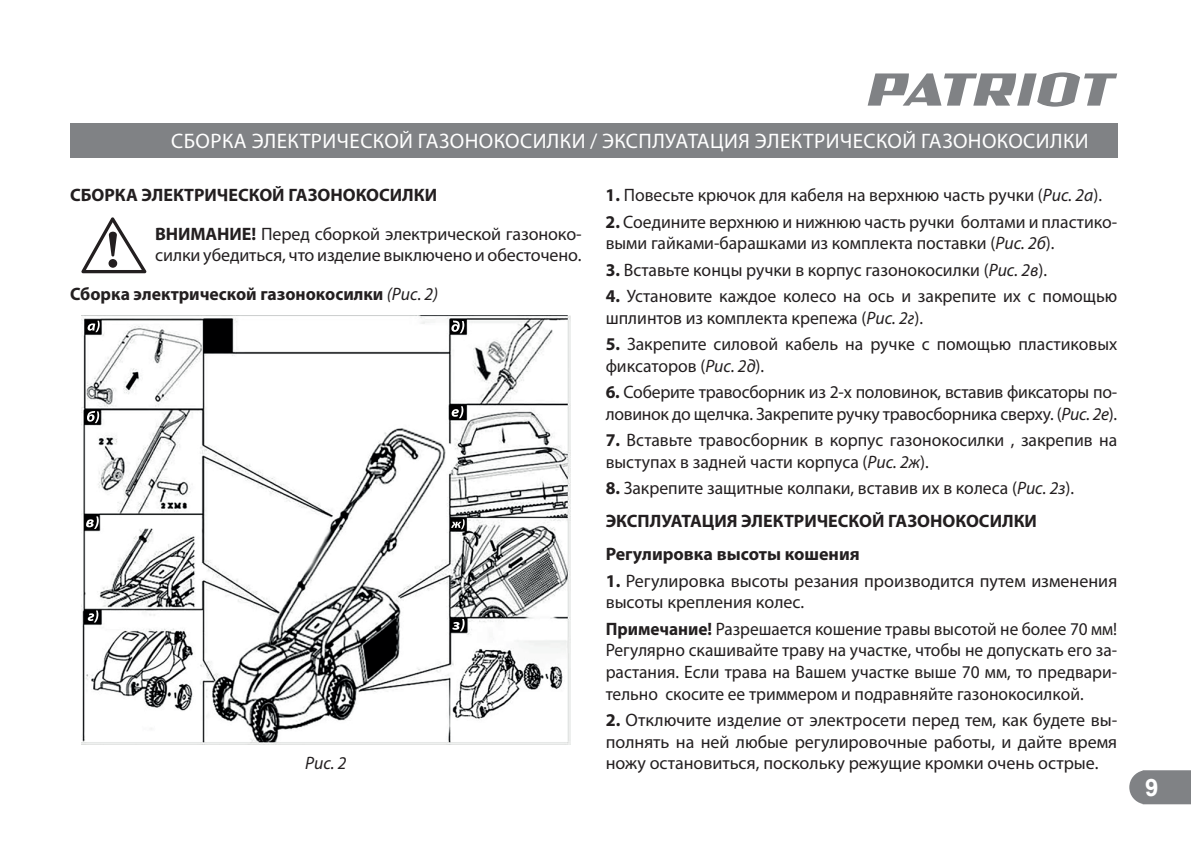
<style>
.page{position:relative;width:1191px;height:843px;background:#fff}
.page>*{position:absolute;margin:0;border:0;box-sizing:border-box;transform-origin:0 0}
.t1{font:700 24px "Arial";color:#fff}
.t2{font:21px "Myriad Pro";letter-spacing:.02em;color:#fff}
.t3{font:18px/21.6px "Myriad Pro";color:#231f20}
.t4{font:18px/21.6px "Myriad Pro";color:#231f20;text-align:justify;scale:.96 1}
.t5{font:700 18px/33px "Myriad Pro";color:#231f20}
.t6{font:italic 18px "Myriad Pro";color:#231f20}
.s1{font-weight:400}
.s2{font-weight:700}
.s3{font-style:italic}
.s4{font-weight:400;font-style:italic}
</style>
<div class="page">
<svg style="left:1129px;top:770px;width:61px;height:34px;background:#888a8d"></svg>
<svg style="left:867px;top:72px;width:250px;height:35px"></svg>
<div style="left:70px;top:123px;width:1047px;height:34px;background:#808285"></div>
<svg style="left:81px;top:217px;width:66px;height:56px"></svg>
<img style="left:82px;top:315px;width:488px;height:429px">
<svg style="left:88px;top:321px;width:12px;height:11px"></svg>
<svg style="left:87px;top:411px;width:12px;height:12px"></svg>
<svg style="left:86px;top:516px;width:13px;height:13px"></svg>
<svg style="left:88px;top:610px;width:10px;height:12px"></svg>
<svg style="left:451px;top:320px;width:13px;height:13px"></svg>
<svg style="left:451px;top:406px;width:12px;height:12px"></svg>
<svg style="left:451px;top:519px;width:13px;height:10px"></svg>
<svg style="left:452px;top:619px;width:12px;height:12px"></svg>
<p class="t2" style="left:171px;top:128px;width:918px">СБОРКА ЭЛЕКТРИЧЕСКОЙ ГАЗОНОКОСИЛКИ / ЭКСПЛУАТАЦИЯ ЭЛЕКТРИЧЕСКОЙ ГАЗОНОКОСИЛКИ</p>
<p class="t5" style="left:155px;top:176px;width:428px;line-height:38.6px;text-indent:-85px">СБОРКА ЭЛЕКТРИЧЕСКОЙ ГАЗОНОКОСИЛКИ<br>ВНИМАНИЕ! <span class="s1">Перед сборкой электрической газоноко-</span></p>
<p class="t3" style="left:70px;top:236px;width:513px;line-height:38.6px;text-indent:85px">силки убедиться, что изделие выключено и обесточено.<br><span class="s2">Сборка электрической газонокосилки</span> <span class="s3">(Рис. 2)</span></p>
<p class="t3" style="left:605px;top:184px;width:498px"><span class="s2">1.</span> Повесьте крючок для кабеля на верхнюю часть ручки (<span class="s3">Рис. 2а</span>).</p>
<p class="t3" style="left:605px;top:210px;width:513px"><span class="s2">2.</span> Соедините верхнюю и нижнюю часть ручки болтами и пластико&shy;выми гайками-барашками из комплекта поставки (<span class="s3">Рис. 2б</span>).</p>
<p class="t3" style="left:605px;top:258px;width:443px"><span class="s2">3.</span> Вставьте концы ручки в корпус газонокосилки (<span class="s3">Рис. 2в</span>).</p>
<p class="t3" style="left:605px;top:285px;width:513px"><span class="s2">4.</span> Установите каждое колесо на ось и закрепите их с помощью шплинтов из комплекта крепежа (<span class="s3">Рис. 2г</span>).</p>
<p class="t3" style="left:605px;top:333px;width:513px"><span class="s2">5.</span> Закрепите силовой кабель на ручке с помощью пластиковых фиксаторов (<span class="s3">Рис. 2д</span>).</p>
<p class="t3" style="left:605px;top:381px;width:513px"><span class="s2">6.</span> Соберите травосборник из 2-х половинок, вставив фиксаторы по&shy;ловинок до щелчка. Закрепите ручку травосборника сверху. (<span class="s3">Рис. 2е</span>).</p>
<p class="t3" style="left:605px;top:429px;width:513px"><span class="s2">7.</span> Вставьте травосборник в корпус газонокосилки , закрепив на выступах в задней части корпуса (<span class="s3">Рис. 2ж</span>).</p>
<p class="t5" style="left:605px;top:472px;width:470px">8. <span class="s1">Закрепите защитные колпаки, вставив их в колеса (</span><span class="s4">Рис. 2з</span><span class="s1">).<br></span>ЭКСПЛУАТАЦИЯ ЭЛЕКТРИЧЕСКОЙ ГАЗОНОКОСИЛКИ<br>Регулировка высоты кошения</p>
<p class="t3" style="left:605px;top:569px;width:513px"><span class="s2">1.</span> Регулировка высоты резания производится путем изменения высоты крепления колес.</p>
<p class="t4" style="left:605px;top:617px;width:534px"><span class="s2">Примечание!</span> Разрешается кошение травы высотой не более 70 мм!<br>Регулярно скашивайте траву на участке, чтобы не допускать его за&shy;растания. Если трава на Вашем участке выше 70 мм, то предвари&shy;тельно скосите ее триммером и подравняйте газонокосилкой.</p>
<p class="t3" style="left:605px;top:708px;width:513px"><span class="s2">2.</span> Отключите изделие от электросети перед тем, как будете вы&shy;полнять на ней любые регулировочные работы, и дайте время</p>
<p class="t6" style="left:305px;top:752px;width:43px">Рис. 2</p>
<p class="t3" style="left:605px;top:752px;width:494px">ножу остановиться, поскольку режущие кромки очень острые.</p>
<h1 class="t1" style="left:1144px;top:770px;width:15px">9</h1>
</div>
